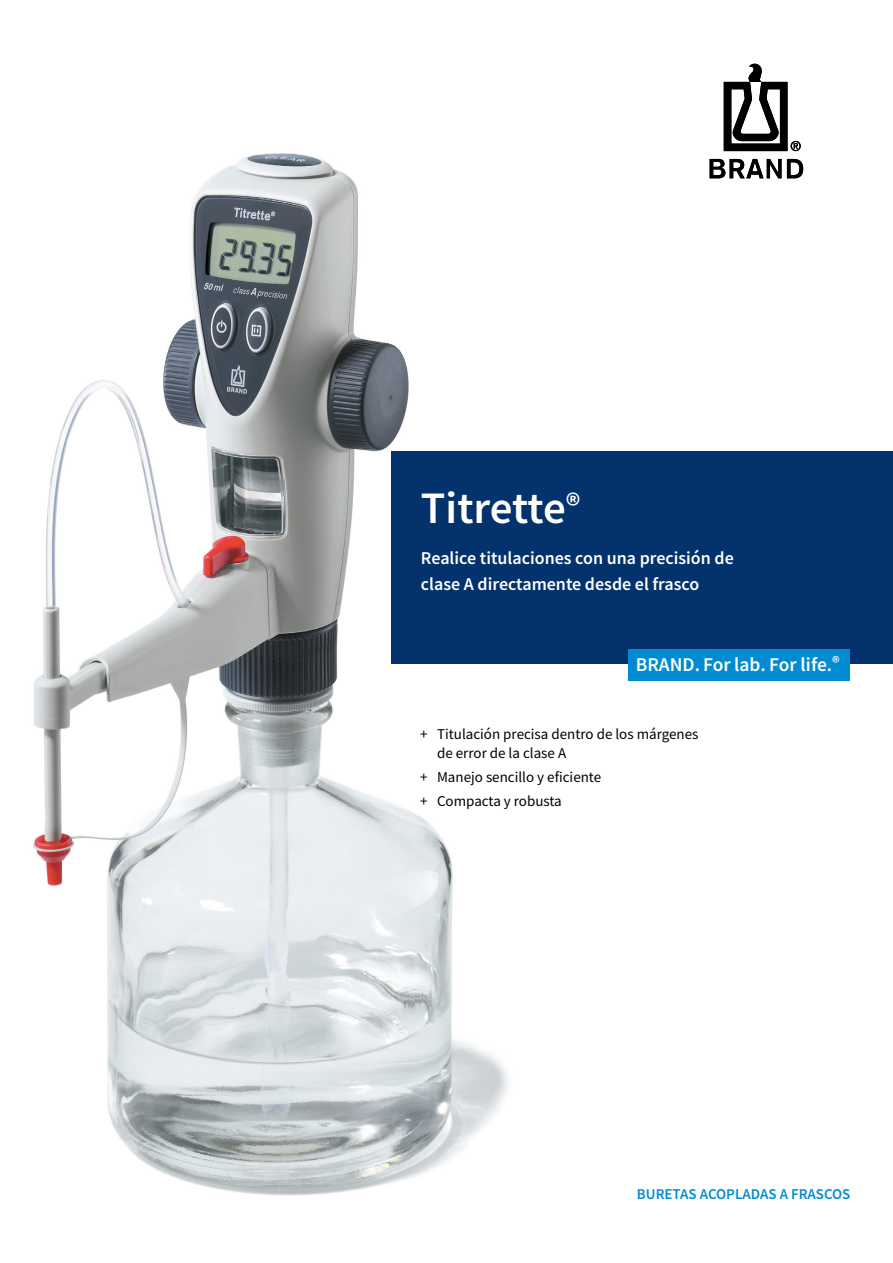
<style>
.page{position:relative;width:893px;height:1263px;background:#fff}
.page>*{position:absolute;margin:0;border:0;box-sizing:border-box;transform-origin:0 0}
.t1{font:600 45px "Source Sans Pro";letter-spacing:-.01em;color:#fff}
.t2{font:600 19.5px "Source Sans Pro";color:#fff}
.t3{font:600 18px/25.5px "Source Sans Pro";color:#fff}
.t4{font:15px/19.5px "Source Sans Pro";color:#000}
.t5{font:600 15px "Source Sans Pro";color:#008bd2}
.s1{font-size:17.1px}
</style>
<div class="page">
<svg style="left:787px;top:159px;width:16px;height:19px"></svg>
<svg style="left:710px;top:159px;width:71px;height:19px"></svg>
<svg style="left:724px;top:64px;width:77px;height:87px"></svg>
<img style="left:33px;top:153px;width:475px;height:1043px">
<div style="left:391px;top:451px;width:502px;height:213px;background:#03326c"></div>
<div style="left:628px;top:649px;width:222px;height:31px;background:#008bd2"></div>
<h1 class="t1" style="left:421px;top:479px;width:161px">Titrette<sup>®</sup></h1>
<p class="t3" style="left:421px;top:545px;width:314px">Realice titulaciones con una precisión de clase A directamente desde el frasco</p>
<h2 class="t2" style="left:636px;top:652px;width:206px">BRAND. For lab. For life.<span class="s1">®</span></h2>
<p class="t4" style="left:437px;top:724px;width:263px;text-indent:-17px">+ Titulación precisa dentro de los márgenes de error de la clase A</p>
<p class="t4" style="left:420px;top:765px;width:183px;line-height:23.7px">+ Manejo sencillo y eficiente + Compacta y robusta</p>
<p class="t5" style="left:637px;top:1184px;width:215px">BURETAS ACOPLADAS A FRASCOS</p>
</div>
